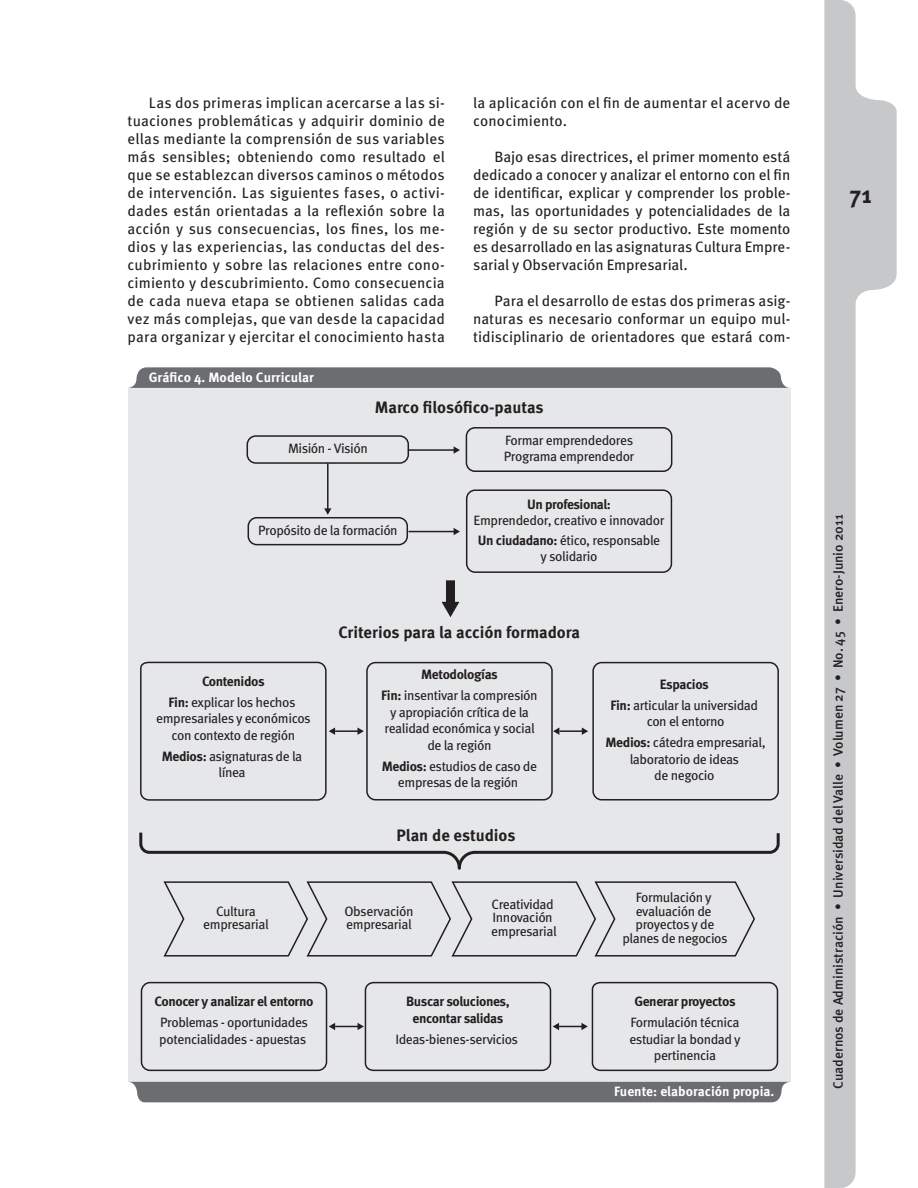
<style>
.page{position:relative;width:918px;height:1188px;background:#fff}
.page>*{position:absolute;margin:0;border:0;box-sizing:border-box;transform-origin:0 0}
.t1{font:700 24px "Meta Pro";color:#231f20}
.t2{font:700 16.5px "Meta Pro";letter-spacing:-.005em;color:#231f20}
.t3{font:15px/18px "Meta Pro";letter-spacing:.005em;color:#231f20;text-align:justify}
.t4{font:13.5px/16.5px "Meta Pro";letter-spacing:-.03em;color:#231f20;text-align:center}
.t5{font:700 13.5px/16.5px "Meta Pro";letter-spacing:-.03em;color:#231f20;text-align:center}
.t6{font:500 13.5px "Meta Pro";color:#231f20}
.t7{font:700 13.5px "Meta Pro";color:#fff}
.s1{font-weight:700}
</style>
<div class="page">
<svg style="left:824px;top:0;width:73px;height:1188px"></svg>
<div style="left:128px;top:388px;width:662px;height:694px;background:#e6e7e9"></div>
<div style="left:130px;top:1082px;width:659px;height:20px;background:#6c6d70"></div>
<svg style="left:128px;top:367px;width:661px;height:21px;background:#727376"></svg>
<svg style="left:139px;top:832px;width:641px;height:38px"></svg>
<svg style="left:163px;top:881px;width:592px;height:76px"></svg>
<div style="left:247px;top:435px;width:162px;height:29px;border:2px solid #231f20;border-radius:9px"></div>
<div style="left:466px;top:427px;width:206px;height:45px;border:2px solid #231f20;border-radius:9px"></div>
<div style="left:248px;top:517px;width:160px;height:28px;border:2px solid #231f20;border-radius:9px"></div>
<div style="left:466px;top:489px;width:206px;height:84px;border:2px solid #231f20;border-radius:9px"></div>
<hr style="left:409px;top:449px;width:47px;height:2px;background:#231f20">
<svg style="left:454px;top:446px;width:6px;height:8px"></svg>
<hr style="left:409px;top:531px;width:47px;height:1px;background:#231f20">
<svg style="left:454px;top:528px;width:6px;height:7px"></svg>
<hr style="left:327px;top:463px;width:2px;height:47px;background:#231f20">
<svg style="left:324px;top:508px;width:7px;height:7px"></svg>
<div style="left:446px;top:580px;width:9px;height:27px;background:#231f20"></div>
<svg style="left:442px;top:602px;width:17px;height:15px"></svg>
<div style="left:366px;top:662px;width:187px;height:139px;border:2px solid #231f20;border-radius:9px"></div>
<div style="left:592px;top:662px;width:187px;height:139px;border:2px solid #231f20;border-radius:9px"></div>
<hr style="left:335px;top:730px;width:24px;height:2px;background:#231f20">
<svg style="left:357px;top:728px;width:7px;height:7px"></svg>
<svg style="left:140px;top:661px;width:195px;height:140px"></svg>
<hr style="left:559px;top:730px;width:25px;height:2px;background:#231f20">
<svg style="left:582px;top:728px;width:6px;height:7px"></svg>
<svg style="left:553px;top:728px;width:6px;height:7px"></svg>
<div style="left:141px;top:982px;width:186px;height:89px;border:2px solid #231f20;border-radius:9px"></div>
<svg style="left:329px;top:981px;width:450px;height:91px"></svg>
<p class="t3" style="left:128px;top:94px;width:319px;text-indent:21px">Las dos primeras implican acercarse a las si&shy;tuaciones problemáticas y adquirir dominio de ellas mediante la comprensión de sus variables más sensibles; obteniendo como resultado el que se establezcan diversos caminos o métodos de intervención. Las siguientes fases, o activi&shy;dades están orientadas a la reflexión sobre la acción y sus consecuencias, los fines, los me&shy;dios y las experiencias, las conductas del des&shy;cubrimiento y sobre las relaciones entre cono&shy;cimiento y descubrimiento. Como consecuencia de cada nueva etapa se obtienen salidas cada vez más complejas, que van desde la capacidad para organizar y ejercitar el conocimiento hasta</p>
<p class="t3" style="left:473px;top:94px;width:319px">la aplicación con el fin de aumentar el acervo de conocimiento.</p>
<p class="t3" style="left:473px;top:148px;width:319px;text-indent:21px">Bajo esas directrices, el primer momento está dedicado a conocer y analizar el entorno con el fin de identificar, explicar y comprender los proble&shy;mas, las oportunidades y potencialidades de la región y de su sector productivo. Este momento es desarrollado en las asignaturas Cultura Empre&shy;sarial y Observación Empresarial.</p>
<p class="t3" style="left:473px;top:292px;width:319px;text-indent:21px">Para el desarrollo de estas dos primeras asig&shy;naturas es necesario conformar un equipo mul&shy;tidisciplinario de orientadores que estará com-</p>
<p class="t7" style="left:149px;top:369px;width:167px">Gráfico 4. Modelo Curricular</p>
<p class="t2" style="left:375px;top:397px;width:170px">Marco filosófico-pautas</p>
<p class="t4" style="left:288px;top:440px;width:81px">Misión - Visión</p>
<p class="t4" style="left:504px;top:432px;width:132px;text-align:left">Formar emprendedores<br>Programa emprendedor</p>
<p class="t4" style="left:258px;top:522px;width:141px">Propósito de la formación</p>
<p class="t5" style="left:527px;top:496px;width:85px">Un profesional:</p>
<p class="t4" style="left:474px;top:511px;width:192px;line-height:19.5px">Emprendedor, creativo e innovador<br><span class="s1">Un ciudadano:</span> ético, responsable</p>
<p class="t4" style="left:541px;top:549px;width:58px">y solidario</p>
<p class="t4" style="left:169px;top:671px;width:128px;line-height:21px"><span class="s1">Contenidos<br>Fin:</span> explicar los hechos</p>
<p class="t4" style="left:156px;top:711px;width:156px">empresariales y económicos con contexto de región</p>
<p class="t4" style="left:162px;top:748px;width:142px"><span class="s1">Medios:</span> asignaturas de la línea</p>
<p class="t2" style="left:338px;top:622px;width:243px">Criterios para la acción formadora</p>
<p class="t4" style="left:381px;top:665px;width:158px;line-height:21px"><span class="s1">Metodologías<br>Fin:</span> insentivar la compresión</p>
<p class="t4" style="left:384px;top:704px;width:152px">y apropiación crítica de la realidad económica y social de la región</p>
<p class="t4" style="left:382px;top:758px;width:157px"><span class="s1">Medios:</span> estudios de caso de empresas de la región</p>
<p class="t2" style="left:396px;top:825px;width:121px">Plan de estudios</p>
<p class="t4" style="left:611px;top:674px;width:149px;line-height:21px"><span class="s1">Espacios<br>Fin:</span> articular la universidad</p>
<p class="t4" style="left:606px;top:712px;width:162px;line-height:21px">con el entorno<br><span class="s1">Medios:</span> cátedra empresarial,</p>
<p class="t4" style="left:630px;top:751px;width:111px">laboratorio de ideas de negocio</p>
<p class="t4" style="left:203px;top:905px;width:67px;line-height:13.5px">Cultura empresarial</p>
<p class="t4" style="left:344px;top:905px;width:71px;line-height:13.5px;text-align:left">Observación empresarial</p>
<p class="t4" style="left:491px;top:898px;width:67px;line-height:13.5px;text-align:left">Creatividad<br>Innovación empresarial</p>
<p class="t4" style="left:622px;top:891px;width:107px;line-height:13.5px">Formulación y evaluación de proyectos y de planes de negocios</p>
<p class="t5" style="left:155px;top:994px;width:160px">Conocer y analizar el entorno</p>
<p class="t4" style="left:159px;top:1015px;width:150px;text-align:left">Problemas - oportunidades potencialidades - apuestas</p>
<p class="t5" style="left:406px;top:994px;width:105px">Buscar soluciones, encontar salidas</p>
<p class="t4" style="left:395px;top:1031px;width:124px">Ideas-bienes-servicios</p>
<p class="t5" style="left:634px;top:994px;width:103px">Generar proyectos</p>
<p class="t4" style="left:629px;top:1015px;width:113px">Formulación técnica estudiar la bondad y pertinencia</p>
<p class="t7" style="left:614px;top:1082px;width:162px">Fuente: elaboración propia.</p>
<h1 class="t1" style="left:849px;top:180px;width:24px">71</h1>
<p class="t6" style="left:830px;top:1089px;width:576px;rotate:-90deg">Cuadernos de Administración • Universidad del Valle • Volumen 27 • No. 45 • Enero-Junio 2011</p>
</div>
